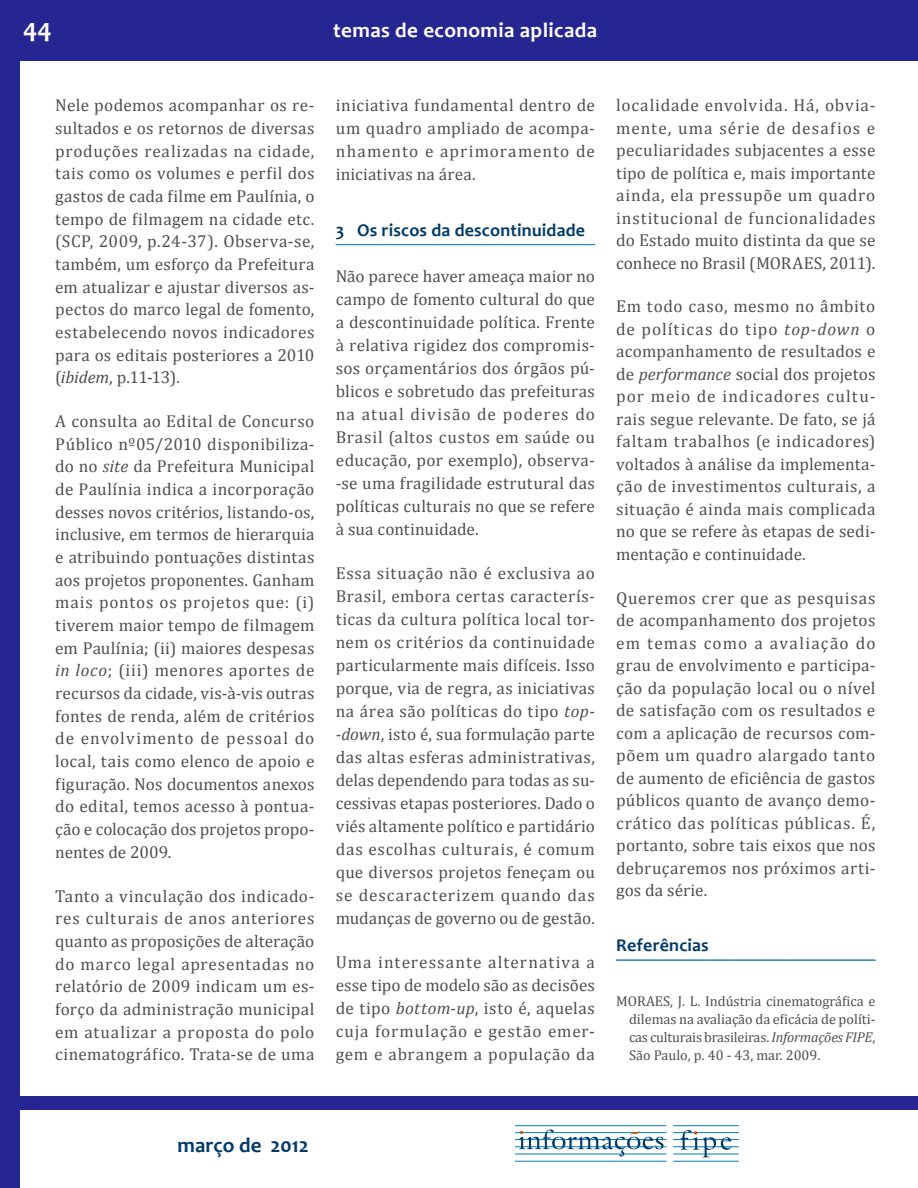
<style>
.page{position:relative;width:918px;height:1188px;background:#fff}
.page>*{position:absolute;margin:0;border:0;box-sizing:border-box;transform-origin:0 0}
.t1{font:700 27px "Candara";color:#fff}
.t2{font:700 21px "Candara";letter-spacing:.02em;color:#fff}
.t3{font:700 21px "Candara";color:#003b68}
.t4{font:700 18px "Candara";letter-spacing:.01em;color:#003b68}
.t5{font:17.25px/22.6px "Cambria";letter-spacing:.015em;color:#4e4f50;text-align:justify}
.t6{font:14.25px/18px "Cambria";letter-spacing:-.01em;color:#4e4f50;text-align:justify}
.s1{font-style:italic}
</style>
<div class="page">
<div style="left:0;top:0;width:20px;height:1188px;background:#262693"></div>
<div style="left:0;top:0;width:918px;height:61px;background:#262693"></div>
<div style="left:15px;top:1097px;width:903px;height:13px;background:#262693"></div>
<hr style="left:673px;top:1125px;width:66px;height:1px;background:#007cb7">
<hr style="left:673px;top:1132px;width:66px;height:1px;background:#007cb7">
<hr style="left:673px;top:1139px;width:66px;height:1px;background:#007cb7">
<hr style="left:673px;top:1147px;width:66px;height:1px;background:#007cb7">
<hr style="left:673px;top:1154px;width:66px;height:1px;background:#007cb7">
<hr style="left:673px;top:1161px;width:66px;height:1px;background:#007cb7">
<hr style="left:515px;top:1125px;width:151px;height:1px;background:#007cb7">
<hr style="left:515px;top:1132px;width:151px;height:1px;background:#007cb7">
<hr style="left:515px;top:1139px;width:151px;height:1px;background:#007cb7">
<hr style="left:515px;top:1147px;width:151px;height:1px;background:#007cb7">
<hr style="left:515px;top:1154px;width:151px;height:1px;background:#007cb7">
<hr style="left:515px;top:1161px;width:151px;height:1px;background:#007cb7">
<svg style="left:519px;top:1130px;width:145px;height:27px"></svg>
<svg style="left:680px;top:1130px;width:52px;height:27px"></svg>
<svg style="left:335px;top:244px;width:260px;height:1px"></svg>
<svg style="left:616px;top:960px;width:260px;height:1px"></svg>
<h1 class="t1" style="left:23px;top:12px;width:30px">44</h1>
<p class="t2" style="left:333px;top:17px;width:265px">temas de economia aplicada</p>
<p class="t5" style="left:55px;top:94px;width:261px">Nele podemos acompanhar os re&shy;sultados e os retornos de diversas produções realizadas na cidade, tais como os volumes e perfil dos gastos de cada filme em Paulínia, o tempo de filmagem na cidade etc. (SCP, 2009, p.24-37). Observa-se, também, um esforço da Prefeitura em atualizar e ajustar diversos as&shy;pectos do marco legal de fomento, estabelecendo novos indicadores para os editais posteriores a 2010 (<span class="s1">ibidem</span>, p.11-13).</p>
<p class="t5" style="left:55px;top:410px;width:261px">A consulta ao Edital de Concurso Público nº05/2010 disponibiliza&shy;do no <span class="s1">site</span> da Prefeitura Municipal de Paulínia indica a incorporação desses novos critérios, listando-os, inclusive, em termos de hierarquia e atribuindo pontuações distintas aos projetos proponentes. Ganham mais pontos os projetos que: (i) tiverem maior tempo de filmagem em Paulínia; (ii) maiores despesas <span class="s1">in loco</span>; (iii) menores aportes de recursos da cidade, vis-à-vis outras fontes de renda, além de critérios de envolvimento de pessoal do local, tais como elenco de apoio e figuração. Nos documentos anexos do edital, temos acesso à pontua&shy;ção e colocação dos projetos propo&shy;nentes de 2009.</p>
<p class="t5" style="left:55px;top:884px;width:261px">Tanto a vinculação dos indicado&shy;res culturais de anos anteriores quanto as proposições de alteração do marco legal apresentadas no relatório de 2009 indicam um es&shy;forço da administração municipal em atualizar a proposta do polo cinematográfico. Trata-se de uma</p>
<p class="t5" style="left:336px;top:94px;width:261px">iniciativa fundamental dentro de um quadro ampliado de acompa&shy;nhamento e aprimoramento de iniciativas na área.</p>
<p class="t4" style="left:336px;top:219px;width:251px">3 Os riscos da descontinuidade</p>
<p class="t5" style="left:336px;top:265px;width:261px">Não parece haver ameaça maior no campo de fomento cultural do que a descontinuidade política. Frente à relativa rigidez dos compromis&shy;sos orçamentários dos órgãos pú&shy;blicos e sobretudo das prefeituras na atual divisão de poderes do Brasil (altos custos em saúde ou educação, por exemplo), observa--se uma fragilidade estrutural das políticas culturais no que se refere à sua continuidade.</p>
<p class="t5" style="left:336px;top:562px;width:261px">Essa situação não é exclusiva ao Brasil, embora certas caracterís&shy;ticas da cultura política local tor&shy;nem os critérios da continuidade particularmente mais difíceis. Isso porque, via de regra, as iniciativas na área são políticas do tipo <span class="s1">top--down</span>, isto é, sua formulação parte das altas esferas administrativas, delas dependendo para todas as su&shy;cessivas etapas posteriores. Dado o viés altamente político e partidário das escolhas culturais, é comum que diversos projetos feneçam ou se descaracterizem quando das mudanças de governo ou de gestão.</p>
<p class="t5" style="left:336px;top:951px;width:261px">Uma interessante alternativa a esse tipo de modelo são as decisões de tipo <span class="s1">bottom-up</span>, isto é, aquelas cuja formulação e gestão emer&shy;gem e abrangem a população da</p>
<p class="t5" style="left:616px;top:94px;width:261px">localidade envolvida. Há, obvia&shy;mente, uma série de desafios e peculiaridades subjacentes a esse tipo de política e, mais importante ainda, ela pressupõe um quadro institucional de funcionalidades do Estado muito distinta da que se conhece no Brasil (Moraes</p>
<p class="t5" style="left:823px;top:251px;width:54px">, 2011).</p>
<p class="t5" style="left:616px;top:295px;width:261px">Em todo caso, mesmo no âmbito de políticas do tipo <span class="s1">top-down</span> o acompanhamento de resultados e de <span class="s1">performance</span> social dos projetos por meio de indicadores cultu&shy;rais segue relevante. De fato, se já faltam trabalhos (e indicadores) voltados à análise da implementa&shy;ção de investimentos culturais, a situação é ainda mais complicada no que se refere às etapas de sedi&shy;mentação e continuidade.</p>
<p class="t5" style="left:616px;top:586px;width:261px">Queremos crer que as pesquisas de acompanhamento dos projetos em temas como a avaliação do grau de envolvimento e participa&shy;ção da população local ou o nível de satisfação com os resultados e com a aplicação de recursos com&shy;põem um quadro alargado tanto de aumento de eficiência de gastos públicos quanto de avanço demo&shy;crático das políticas públicas. É, portanto, sobre tais eixos que nos debruçaremos nos próximos arti&shy;gos da série.</p>
<p class="t4" style="left:616px;top:934px;width:94px">Referências</p>
<p class="t6" style="left:629px;top:993px;width:248px;text-indent:-13px">MORAES, J. L. Indústria cinematográfica e dilemas na avaliação da eficácia de políti&shy;cas culturais brasileiras. <span class="s1">Informações FIPE</span>, São Paulo, p. 40 - 43, mar. 2009.</p>
<p class="t3" style="left:178px;top:1132px;width:133px">março de 2012</p>
</div>
